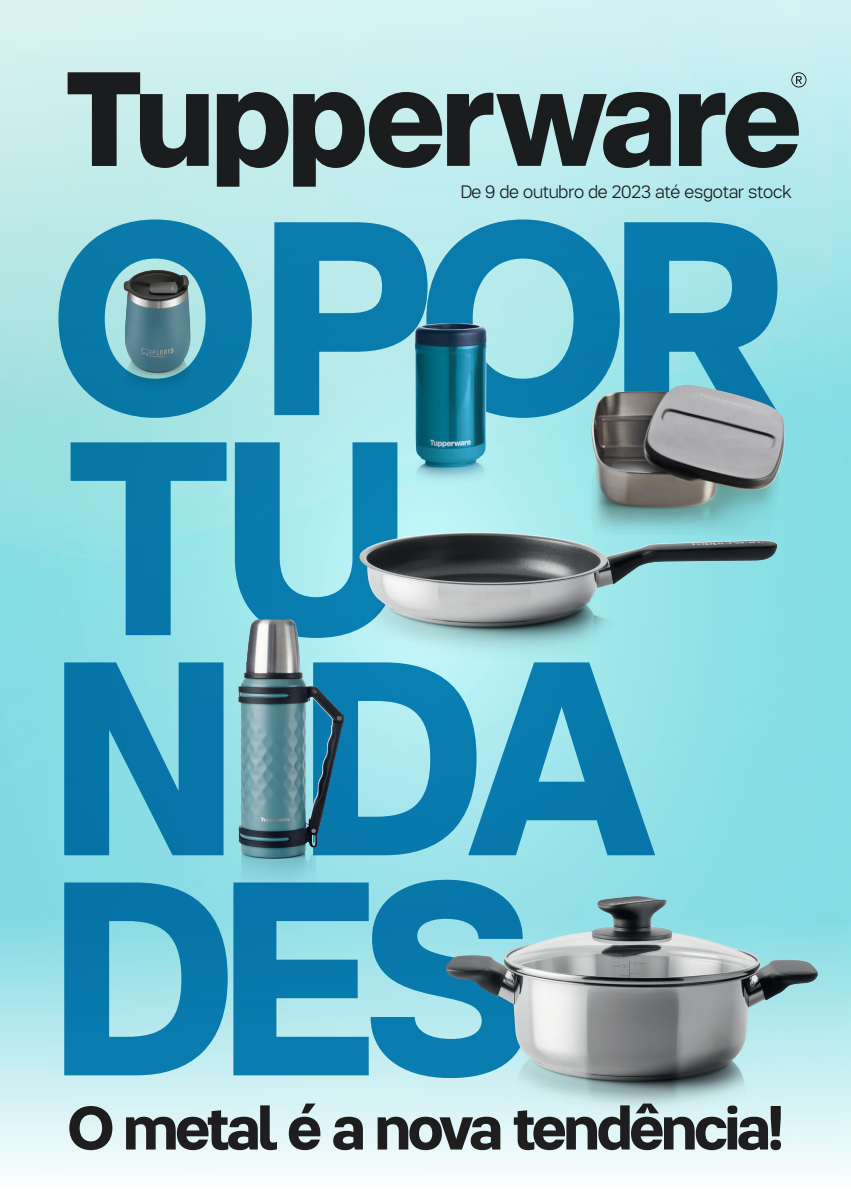
<style>
.page{position:relative;width:851px;height:1191px;background:#fff}
.page>*{position:absolute;margin:0;border:0;box-sizing:border-box;transform-origin:0 0}
.t1{font:700 275.4px/220px "Tupper PRO";letter-spacing:-.055em;color:#0e87bb}
.t2{font:700 61.4px "Tupper PRO";letter-spacing:-.055em;color:#231f20}
.t3{font:300 18px "Tupper PRO";letter-spacing:-.01em;color:#231f20}
</style>
<div class="page">
<img style="left:0;top:416px;width:850px;height:500px">
<div style="left:0;top:916px;width:850px;height:275px;background:linear-gradient(to bottom,#89dce4,#fcfefe)"></div>
<svg style="left:0;top:0;width:850px;height:416px;background:#b8eaeb"></svg>
<svg style="left:68px;top:72px;width:738px;height:115px;background:#7b9495"></svg>
<img style="left:412px;top:323px;width:77px;height:165px">
<img style="left:415px;top:323px;width:72px;height:143px">
<img style="left:123px;top:372px;width:67px;height:18px">
<img style="left:123px;top:270px;width:67px;height:102px">
<img style="left:238px;top:857px;width:107px;height:28px">
<img style="left:238px;top:619px;width:107px;height:238px">
<img style="left:359px;top:626px;width:417px;height:48px">
<img style="left:359px;top:532px;width:417px;height:94px">
<img style="left:446px;top:1081px;width:371px;height:43px">
<img style="left:446px;top:896px;width:371px;height:185px">
<img style="left:589px;top:385px;width:195px;height:152px">
<img style="left:591px;top:385px;width:193px;height:122px">
<p class="t3" style="left:460px;top:177px;width:333px">De 9 de outubro de 2023 até esgotar stock</p>
<h1 class="t1" style="left:51px;top:195px;width:736px">OPOR<br>TU<br>NIDA<br>DES</h1>
<h2 class="t2" style="left:68px;top:1078px;width:717px">O metal é a nova tendência!</h2>
</div>
